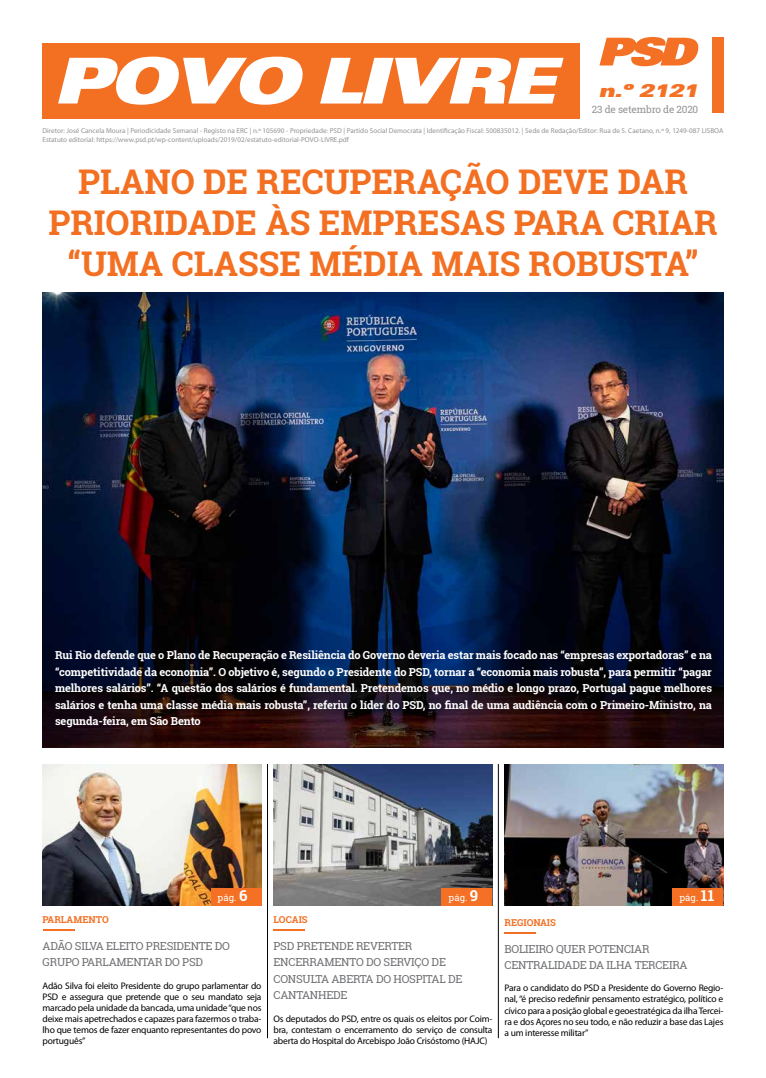
<style>
.page{position:relative;width:766px;height:1078px;background:#fff}
.page>*{position:absolute;margin:0;border:0;box-sizing:border-box;transform-origin:0 0}
.t1{font:700 34px/40.8px "Roboto Slab";color:#f36f21;text-align:center}
.t2{font:italic 900 expanded 18px "Univers";color:#f37024}
.t3{font:700 11px/16.5px "Roboto Slab";letter-spacing:-.01em;color:#fff;text-align:justify}
.t4{font:11px/16.5px "Roboto Slab";letter-spacing:-.02em;color:#6d6e71}
.t5{font:10px "Roboto Slab";letter-spacing:-.02em;color:#929396}
.t6{font:9.5px/11px "Myriad Pro";letter-spacing:-.02em;color:#000;text-align:justify}
.t7{font:700 9.5px "Roboto Slab";color:#f37024}
.t8{font:9.5px "Roboto Slab";letter-spacing:.01em;color:#fff}
.t9{font:7.1px/9px "Myriad Pro";color:#929396}
.s1{font-weight:700;font-size:15px}
</style>
<div class="page">
<img style="left:43px;top:292px;width:680px;height:455px">
<div style="left:711px;top:37px;width:12px;height:76px;background:#f37024"></div>
<div style="left:43px;top:43px;width:536px;height:76px;background:#f36f21"></div>
<svg style="left:58px;top:57px;width:245px;height:48px"></svg>
<svg style="left:320px;top:58px;width:243px;height:45px"></svg>
<svg style="left:599px;top:37px;width:100px;height:29px"></svg>
<img style="left:273px;top:764px;width:219px;height:141px">
<hr style="left:267px;top:763px;width:1px;height:274px;background:#000">
<hr style="left:498px;top:763px;width:1px;height:274px;background:#000">
<hr style="left:504px;top:931px;width:32px;height:2px;background:#f37024">
<img style="left:504px;top:764px;width:219px;height:141px">
<div style="left:672px;top:887px;width:51px;height:18px;background:#f37024"></div>
<hr style="left:273px;top:928px;width:32px;height:2px;background:#f37024">
<div style="left:441px;top:887px;width:51px;height:18px;background:#f37024"></div>
<hr style="left:43px;top:928px;width:32px;height:2px;background:#f37024">
<img style="left:43px;top:764px;width:218px;height:141px">
<div style="left:210px;top:887px;width:51px;height:18px;background:#f37024"></div>
<h2 class="t2" style="left:598px;top:80px;width:101px">n.º 2121</h2>
<p class="t5" style="left:591px;top:102px;width:108px">23 de setembro de 2020</p>
<p class="t9" style="left:43px;top:126px;width:682px">Diretor: José Cancela Moura | Periodicidade Semanal - Registo na ERC | n.º 105690 - Propriedade: PSD | Partido Social Democrata | Identificação Fiscal: 500835012. | Sede de Redação/Editor: Rua de S. Caetano, n.º 9, 1249-087 LISBOA<br>Estatuto editorial: https://www.psd.pt/wp-content/uploads/2019/02/estatuto-editorial-POVO-LIVRE.pdf</p>
<h1 class="t1" style="left:48px;top:161px;width:670px">PLANO DE RECUPERAÇÃO DEVE DAR<br>PRIORIDADE ÀS EMPRESAS PARA CRIAR “UMA CLASSE MÉDIA MAIS ROBUSTA”</h1>
<p class="t3" style="left:55px;top:646px;width:658px">Rui Rio defende que o Plano de Recuperação e Resiliência do Governo deveria estar mais focado nas “empresas exportadoras” e na “competitividade da economia”. O objetivo é, segundo o Presidente do PSD, tornar a “economia mais robusta”, para permitir “pagar melhores salários”. “A questão dos salários é fundamental. Pretendemos que, no médio e longo prazo, Portugal pague melhores salários e tenha uma classe média mais robusta”, referiu o líder do PSD, no final de uma audiência com o Primeiro-Ministro, na segunda-feira, em São Bento</p>
<p class="t8" style="left:217px;top:890px;width:31px">pág. <span class="s1">6</span></p>
<p class="t7" style="left:43px;top:913px;width:68px">PARLAMENTO</p>
<p class="t4" style="left:43px;top:937px;width:189px">ADÃO SILVA ELEITO PRESIDENTE DO<br>GRUPO PARLAMENTAR DO PSD</p>
<p class="t6" style="left:43px;top:979px;width:220px">Adão Silva foi eleito Presidente do grupo parlamentar do PSD e assegura que pretende que o seu mandato seja marcado pela unidade da bancada, uma unidade “que nos deixe mais apetrechados e capazes para fazermos o traba&shy;lho que temos de fazer enquanto representantes do povo português”</p>
<p class="t8" style="left:448px;top:890px;width:31px">pág. <span class="s1">9</span></p>
<p class="t7" style="left:273px;top:913px;width:36px">LOCAIS</p>
<p class="t4" style="left:273px;top:937px;width:190px">PSD PRETENDE REVERTER<br>ENCERRAMENTO DO SERVIÇO DE<br>CONSULTA ABERTA DO HOSPITAL DE<br>CANTANHEDE</p>
<p class="t6" style="left:273px;top:1012px;width:220px">Os deputados do PSD, entre os quais os eleitos por Coim&shy;bra, contestam o encerramento do serviço de consulta aberta do Hospital do Arcebispo João Crisóstomo (HAJC)</p>
<p class="t8" style="left:679px;top:890px;width:36px">pág. <span class="s1">11</span></p>
<p class="t7" style="left:504px;top:915px;width:53px">REGIONAIS</p>
<p class="t4" style="left:504px;top:940px;width:185px">BOLIEIRO QUER POTENCIAR<br>CENTRALIDADE DA ILHA TERCEIRA</p>
<p class="t6" style="left:504px;top:982px;width:220px">Para o candidato do PSD a Presidente do Governo Regio&shy;nal, “é preciso redefinir pensamento estratégico, político e cívico para a posição global e geoestratégica da ilha Tercei&shy;ra e dos Açores no seu todo, e não reduzir a base das Lajes a um interesse militar”</p>
</div>
